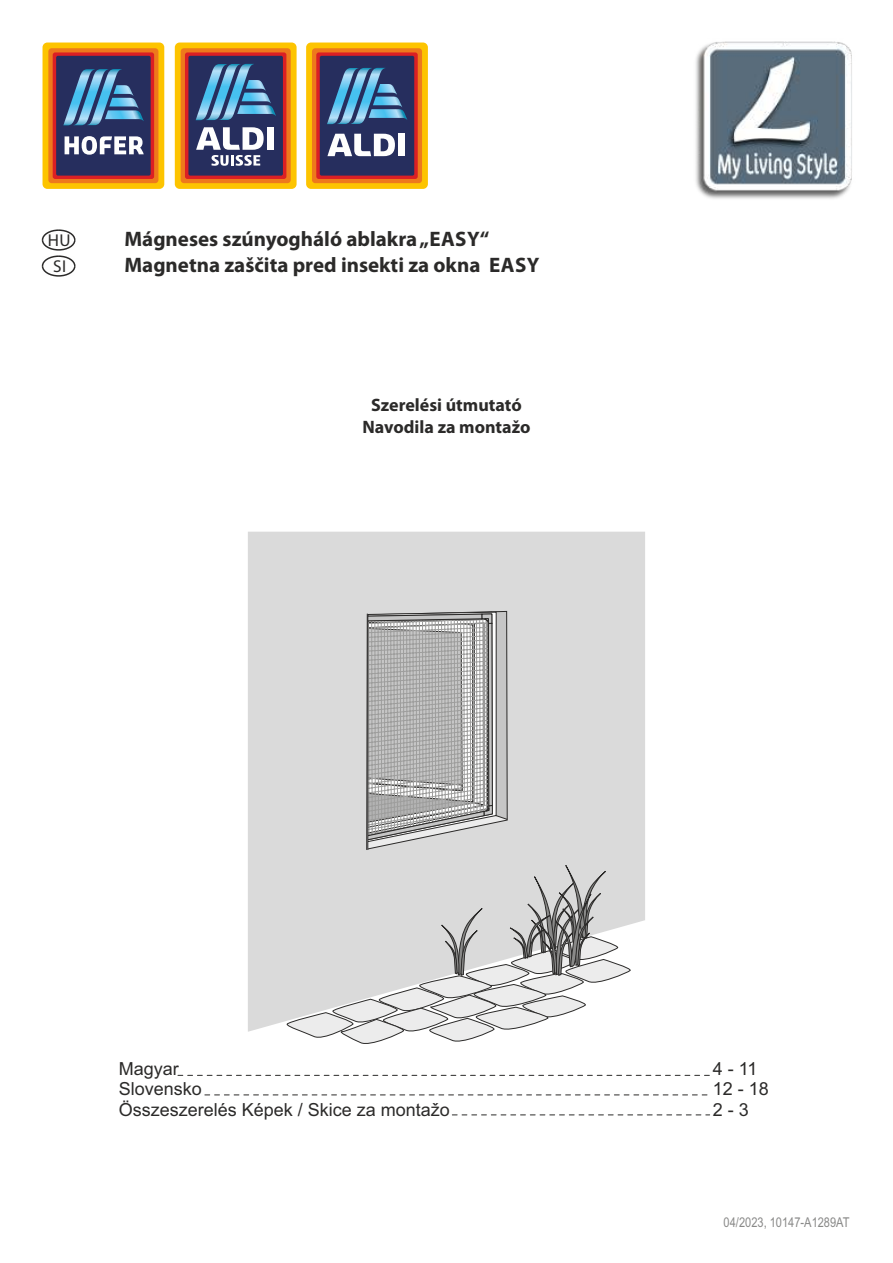
<style>
.page{position:relative;width:893px;height:1263px;background:#fff}
.page>*{position:absolute;margin:0;border:0;box-sizing:border-box;transform-origin:0 0}
.t1{font:700 21px/26px "Myriad Pro";color:#2b2a29}
.t2{font:18px "Arial";color:#2b2a29}
.t3{font:700 18px/22.4px "Myriad Pro";color:#2b2a29;text-align:center}
.t4{font:17.25px/26.1px "Myriad Pro";color:#2b2a29;text-align:center}
.t5{font:13.5px "Arial Narrow";color:#898988}
</style>
<div class="page">
<svg style="left:178px;top:1075px;width:532px;height:1px"></svg>
<svg style="left:205px;top:1095px;width:503px;height:1px"></svg>
<svg style="left:452px;top:1115px;width:258px;height:1px"></svg>
<svg style="left:41px;top:229px;width:35px;height:48px"></svg>
<div style="left:306px;top:43px;width:122px;height:146px;background:#fdc400;border-radius:5px"></div>
<div style="left:312px;top:48px;width:110px;height:135px;background:#ee791c;border-radius:3px"></div>
<svg style="left:316px;top:52px;width:102px;height:127px;background:#d32625"></svg>
<div style="left:320px;top:56px;width:94px;height:120px;background:#262e5e;border-radius:2px"></div>
<div style="left:399px;top:134px;width:6px;height:22px;background:#fefefe"></div>
<svg style="left:327px;top:134px;width:68px;height:22px"></svg>
<svg style="left:327px;top:68px;width:80px;height:56px"></svg>
<div style="left:175px;top:43px;width:122px;height:146px;background:#fdc400;border-radius:5px"></div>
<div style="left:181px;top:48px;width:110px;height:135px;background:#ee791c;border-radius:3px"></div>
<div style="left:185px;top:52px;width:101px;height:127px;background:#db1f24;border-radius:2px"></div>
<div style="left:188px;top:56px;width:95px;height:120px;background:#262e5e;border-radius:2px"></div>
<div style="left:267px;top:127px;width:7px;height:23px;background:#fefefe"></div>
<svg style="left:196px;top:127px;width:68px;height:39px"></svg>
<svg style="left:196px;top:64px;width:80px;height:56px"></svg>
<div style="left:43px;top:43px;width:121px;height:146px;background:#fdc400;border-radius:5px"></div>
<div style="left:48px;top:48px;width:110px;height:135px;background:#ee791c;border-radius:3px"></div>
<div style="left:53px;top:52px;width:101px;height:127px;background:#db1f24;border-radius:2px"></div>
<div style="left:56px;top:56px;width:95px;height:120px;background:#262e5e;border-radius:2px"></div>
<svg style="left:65px;top:136px;width:79px;height:19px"></svg>
<svg style="left:63px;top:69px;width:81px;height:56px"></svg>
<div style="left:248px;top:532px;width:397px;height:500px;background:#dadada"></div>
<svg style="left:287px;top:865px;width:346px;height:179px;background:#d6d6d6"></svg>
<div style="left:248px;top:532px;width:119px;height:331px;background:#dadada"></div>
<svg style="left:358px;top:531px;width:150px;height:319px;background:#bdbdbc"></svg>
<img style="left:695px;top:41px;width:157px;height:158px">
<p class="t4" style="left:48px;top:228px;width:24px">HU<br>SI</p>
<p class="t1" style="left:125px;top:228px;width:417px">Mágneses szúnyogháló ablakra „EASY“<br>Magnetna zaščita pred insekti za okna EASY</p>
<p class="t3" style="left:363px;top:395px;width:169px">Szerelési útmutató<br>Navodila za montažo</p>
<p class="t2" style="left:119px;top:1062px;width:62px">Magyar</p>
<p class="t2" style="left:713px;top:1062px;width:46px">4 - 11</p>
<p class="t2" style="left:119px;top:1082px;width:85px">Slovensko</p>
<p class="t2" style="left:713px;top:1082px;width:58px">12 - 18</p>
<p class="t2" style="left:119px;top:1102px;width:333px">Összeszerelés Képek / Skice za montažo</p>
<p class="t2" style="left:713px;top:1102px;width:38px">2 - 3</p>
<p class="t5" style="left:724px;top:1217px;width:127px">04/2023, 10147-A1289AT</p>
</div>
